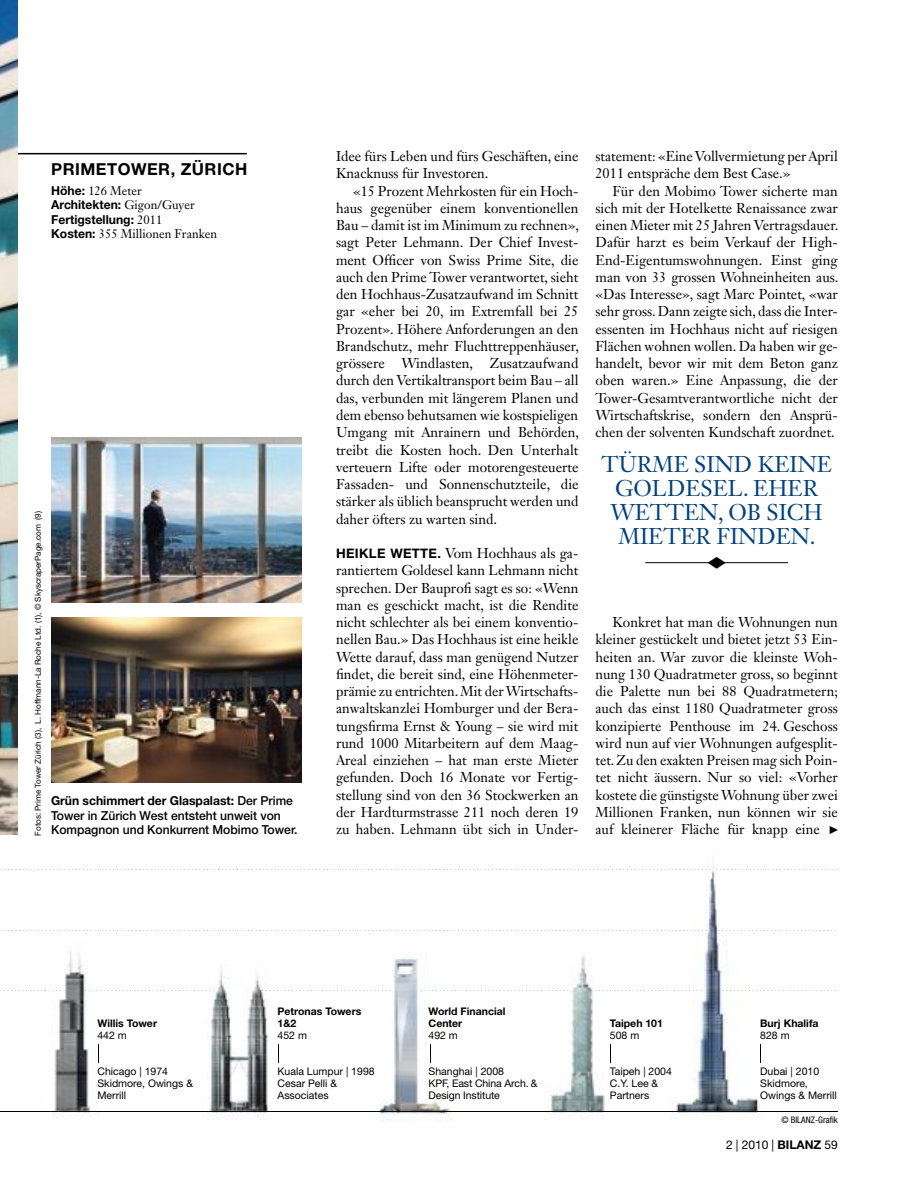
<style>
.page{position:relative;width:906px;height:1204px;background:#fff}
.page>*{position:absolute;margin:0;border:0;box-sizing:border-box;transform-origin:0 0}
.t1{font:22.5px "Janson Text LT Std";color:#00417c}
.t2{font:700 16.5px "Helvetica Neue LT Std";letter-spacing:.03em;color:#000}
.t3{font:14.1px/17.2px "Janson Text LT Std";color:#000}
.t4{font:500 12.3px/14.7px "Helvetica Neue LT Std";color:#000}
.t5{font:700 12.3px/14.7px "Helvetica Neue LT Std";color:#000}
.t6{font:12.3px "Janson Text LT Std";color:#000}
.t7{font:12px "Helvetica Neue LT Std";color:#000}
.t8{font:10.5px/12px "Helvetica Neue LT Std";color:#000}
.t9{font:700 10.5px/12px "Helvetica Neue LT Std";color:#000}
.t10{font:10.5px "Carta Std";color:#000;scale:1.5 1}
.t11{font:condensed 9px "Helvetica Neue LT Std";color:#000}
.t12{font:8.1px "Helvetica Neue LT Std";color:#000}
.t13{font:7.5px "Carta Std";color:#000}
.s1{font-family:"Helvetica Neue LT Std";font-weight:700}
.s2{font-family:"Janson Text LT Std";font-weight:400}
.s3{font-weight:700}
.s4{font-family:"Helvetica Neue LT Std";font-weight:700;font-size:13.2px}
</style>
<div class="page">
<hr style="left:17px;top:153px;width:230px;height:1px;background:#000">
<img style="left:51px;top:437px;width:251px;height:165px">
<img style="left:51px;top:617px;width:251px;height:165px">
<img style="left:0;top:0;width:17px;height:834px">
<hr style="left:645px;top:562px;width:143px;height:1px;background:#000">
<img style="left:670px;top:867px;width:98px;height:248px">
<img style="left:207px;top:968px;width:64px;height:149px">
<img style="left:40px;top:951px;width:63px;height:167px">
<img style="left:544px;top:955px;width:64px;height:162px">
<img style="left:368px;top:954px;width:91px;height:166px">
<svg style="left:278px;top:1044px;width:1px;height:18px"></svg>
<svg style="left:430px;top:1043px;width:1px;height:19px"></svg>
<svg style="left:610px;top:1044px;width:1px;height:18px"></svg>
<svg style="left:760px;top:1044px;width:1px;height:18px"></svg>
<svg style="left:98px;top:1044px;width:1px;height:18px"></svg>
<svg style="left:0;top:990px;width:65px;height:1px"></svg>
<svg style="left:85px;top:990px;width:129px;height:1px"></svg>
<svg style="left:262px;top:990px;width:128px;height:1px"></svg>
<svg style="left:421px;top:990px;width:147px;height:1px"></svg>
<svg style="left:595px;top:990px;width:106px;height:1px"></svg>
<svg style="left:722px;top:990px;width:114px;height:1px"></svg>
<svg style="left:718px;top:929px;width:50px;height:1px"></svg>
<svg style="left:716px;top:869px;width:121px;height:1px"></svg>
<svg style="left:0;top:869px;width:710px;height:1px"></svg>
<svg style="left:670px;top:929px;width:36px;height:1px"></svg>
<hr style="left:0;top:1110px;width:837px;height:1px;background:#000">
<p class="t2" style="left:51px;top:159px;width:24px">primet</p>
<p class="t2" style="left:118px;top:159px;width:98px">ower, Zürich</p>
<p class="t6" style="left:51px;top:182px;width:92px"><span class="s1">Höhe:</span> 126 Meter</p>
<p class="t5" style="left:51px;top:197px;width:145px">Architekten: <span class="s2">Gigon/Guyer<br></span>Fertigstellung: <span class="s2">2011</span></p>
<p class="t6" style="left:51px;top:226px;width:167px"><span class="s1">Kosten:</span> 355 Millionen Franken</p>
<p class="t12" style="left:33px;top:835px;width:326px;rotate:-90deg">Fotos: Prime Tower Zürich (3), L. Hoffmann-La Roche Ltd. (1), © SkyscraperPage.com (9)</p>
<p class="t4" style="left:51px;top:793px;width:248px"><span class="s3">Grün schimmert der Glaspalast:</span> Der Prime<br>Tower in Zürich West entsteht unweit von<br>Kompagnon und Konkurrent Mobimo Tower.</p>
<p class="t3" style="left:336px;top:147px;width:244px">Idee fürs Leben und fürs Geschäften, eine<br>Knacknuss für Investoren.</p>
<p class="t3" style="left:336px;top:182px;width:244px;text-align:justify;text-indent:17px">«15 Prozent Mehrkosten für ein Hoch&shy;haus gegenüber einem konventionellen Bau – damit ist im Minimum zu rechnen», sagt Peter Lehmann. Der Chief Invest&shy;ment Officer von Swiss Prime Site, die auch den Prime Tower verantwortet, sieht den Hochhaus-Zusatzaufwand im Schnitt gar «eher bei 20, im Extremfall bei 25<br>Prozent». Höhere Anforderungen an den Brandschutz, mehr Fluchttreppenhäuser, grössere Windlasten, Zusatzaufwand durch den Vertikaltransport beim Bau – all das, verbunden mit längerem Planen und dem ebenso behutsamen wie kostspieligen Umgang mit Anrainern und Behörden, treibt die Kosten hoch. Den Unterhalt verteuern Lifte oder motorengesteuerte Fassaden- und Sonnenschutzteile, die stärker als üblich beansprucht werden und daher öfters zu warten sind.</p>
<p class="t3" style="left:336px;top:544px;width:244px;text-align:justify"><span class="s4">HEIKLE WETTE.</span> Vom Hochhaus als ga&shy;rantiertem Goldesel kann Lehmann nicht sprechen. Der Bauprofi sagt es so: «Wenn man es geschickt macht, ist die Rendite nicht schlechter als bei einem konventio&shy;nellen Bau.» Das Hochhaus ist eine heikle Wette darauf, dass man genügend Nutzer findet, die bereit sind, eine Höhenmeter&shy;prämie zu entrichten. Mit der Wirtschafts&shy;anwaltskanzlei Homburger und der Bera&shy;tungsfirma Ernst &amp; Young – sie wird mit rund 1000 Mitarbeitern auf dem Maag-Areal einziehen – hat man erste Mieter gefunden. Doch 16 Monate vor Fertig&shy;stellung sind von den 36 Stockwerken an der Hardturmstrasse 211 noch deren 19 zu haben. Lehmann übt sich in Under-</p>
<p class="t3" style="left:595px;top:147px;width:244px">statement: «Eine Vollvermietung per April<br>2011 entspräche dem Best Case.»</p>
<p class="t3" style="left:595px;top:182px;width:244px;text-indent:17px">Für den Mobimo Tower sicherte man sich mit der Hotelkette Renaissance zwar einen Mieter mit 25 Jahren Vertragsdauer.<br>Dafür harzt es beim Verkauf der High-End-Eigentumswohnungen. Einst ging man von 33 grossen Wohneinheiten aus. «Das Interesse», sagt Marc Pointet, «war sehr gross. Dann zeigte sich, dass die Inter&shy;essenten im Hochhaus nicht auf riesigen Flächen wohnen wollen. Da haben wir ge&shy;handelt, bevor wir mit dem Beton ganz oben waren.» Eine Anpassung, die der Tower-Gesamtverantwortliche nicht der Wirtschaftskrise, sondern den Ansprü&shy;chen der solventen Kundschaft zuordnet.</p>
<h1 class="t1" style="left:601px;top:449px;width:54px">türme</h1>
<h1 class="t1" style="left:694px;top:449px;width:134px">sindkeine</h1>
<h1 class="t1" style="left:615px;top:473px;width:17px">goldesel</h1>
<h1 class="t1" style="left:743px;top:473px;width:28px">. eher</h1>
<h1 class="t1" style="left:610px;top:497px;width:19px">wette</h1>
<h1 class="t1" style="left:699px;top:497px;width:82px">n, ob sich</h1>
<h1 class="t1" style="left:619px;top:521px;width:17px">mieter</h1>
<h1 class="t1" style="left:716px;top:521px;width:100px">finden.</h1>
<p class="t10" style="left:708px;top:557px;width:13px">•</p>
<p class="t3" style="left:595px;top:613px;width:244px;text-align:justify;text-indent:17px">Konkret hat man die Wohnungen nun kleiner gestückelt und bietet jetzt 53 Ein&shy;heiten an. War zuvor die kleinste Woh&shy;nung 130 Quadratmeter gross, so beginnt die Palette nun bei 88 Quadratmetern; auch das einst 1180 Quadratmeter gross konzipierte Penthouse im 24. Geschoss wird nun auf vier Wohnungen aufgesplit&shy;tet. Zu den exakten Preisen mag sich Poin&shy;tet nicht äussern. Nur so viel: «Vorher kostete die günstigste Wohnung über zwei Millionen Franken, nun können wir sie auf kleinerer Fläche für knapp eine</p>
<p class="t13" style="left:830px;top:825px;width:10px">•</p>
<p class="t9" style="left:97px;top:1017px;width:61px">Willis Tower</p>
<p class="t8" style="left:97px;top:1029px;width:31px">442 m</p>
<p class="t8" style="left:97px;top:1065px;width:97px">Chicago | 1974<br>Skidmore, Owings &amp;<br>Merrill</p>
<p class="t9" style="left:277px;top:1005px;width:85px">Petronas Towers<br>1&amp;2</p>
<p class="t8" style="left:277px;top:1029px;width:31px">452 m</p>
<p class="t8" style="left:277px;top:1065px;width:99px">Kuala Lumpur | 1998<br>Cesar Pelli &amp;<br>Associates</p>
<p class="t9" style="left:428px;top:1004px;width:78px">World Financial<br>Center</p>
<p class="t8" style="left:428px;top:1029px;width:31px">492 m</p>
<p class="t8" style="left:428px;top:1065px;width:110px">Shanghai | 2008<br>KPF, East China Arch. &amp;<br>Design Institute</p>
<p class="t9" style="left:610px;top:1017px;width:55px">Taipeh 101</p>
<p class="t8" style="left:610px;top:1029px;width:31px">508 m</p>
<p class="t8" style="left:610px;top:1065px;width:64px">Taipeh | 2004<br>C.Y. Lee &amp;<br>Partners</p>
<p class="t9" style="left:760px;top:1017px;width:60px">Burj Khalifa</p>
<p class="t8" style="left:760px;top:1029px;width:31px">828 m</p>
<p class="t8" style="left:760px;top:1065px;width:78px">Dubai | 2010<br>Skidmore,<br>Owings &amp; Merrill</p>
<p class="t11" style="left:781px;top:1114px;width:58px">© BILANZ-Grafik</p>
<p class="t7" style="left:726px;top:1137px;width:113px">2 | 2010 | <span class="s3">BILANZ</span> 59</p>
</div>
